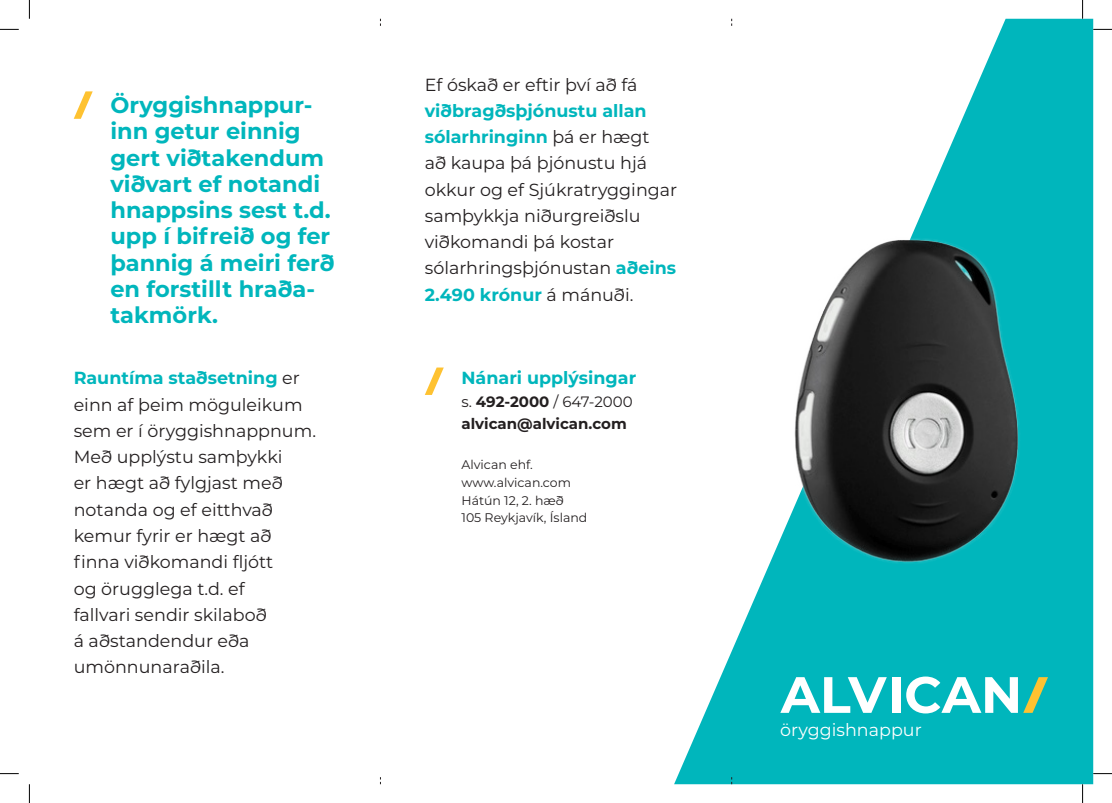
<style>
.page{position:relative;width:1112px;height:803px;background:#fff}
.page>*{position:absolute;margin:0;border:0;box-sizing:border-box;transform-origin:0 0}
.t1{font:700 22.5px/26.2px "Montserrat";color:#00b6bc}
.t2{font:17.5px/26.2px "Montserrat";color:#231f20}
.t3{font:700 17.5px "Montserrat";color:#00b6bc}
.t4{font:17.5px "Montserrat";color:#fff}
.t5{font:700 15px/22.5px "Montserrat";color:#231f20}
.t6{font:12.5px/17.5px "Montserrat";color:#231f20}
.s1{font-weight:700;color:#00b6bc}
.s2{font-weight:400}
</style>
<div class="page">
<svg style="left:674px;top:19px;width:418px;height:765px;fill:#00b6bc"></svg>
<img style="left:780px;top:227px;width:253px;height:349px">
<svg style="left:780px;top:677px;width:106px;height:36px"></svg>
<svg style="left:906px;top:676px;width:141px;height:37px"></svg>
<div style="left:891px;top:677px;width:8px;height:36px;background:#fff"></div>
<svg style="left:74px;top:91px;width:19px;height:28px"></svg>
<svg style="left:424px;top:367px;width:19px;height:28px"></svg>
<svg style="left:0;top:29px;width:19px;height:1px"></svg>
<svg style="left:1092px;top:29px;width:19px;height:1px"></svg>
<svg style="left:0;top:773px;width:19px;height:1px"></svg>
<svg style="left:1092px;top:773px;width:19px;height:1px"></svg>
<svg style="left:29px;top:0;width:1px;height:19px"></svg>
<svg style="left:29px;top:784px;width:1px;height:19px"></svg>
<svg style="left:1081px;top:0;width:2px;height:19px"></svg>
<svg style="left:1081px;top:784px;width:2px;height:19px"></svg>
<p class="t1" style="left:110px;top:91px;width:225px">Öryggishnappur&shy;inn getur einnig gert viðtakendum viðvart ef notandi hnappsins sest t.d. upp í bifreið og fer þannig á meiri ferð en forstillt hraða&shy;takmörk.</p>
<p class="t2" style="left:74px;top:364px;width:244px"><span class="s1">Rauntíma staðsetning</span> er einn af þeim möguleikum sem er í öryggishnappnum.<br>Með upplýstu samþykki<br>er hægt að fylgjast með notanda og ef eitthvað kemur fyrir er hægt að finna viðkomandi fljótt<br>og örugglega t.d. ef<br>fallvari sendir skilaboð<br>á aðstandendur eða umönnunaraðila.</p>
<p class="t2" style="left:424px;top:71px;width:214px">Ef óskað er eftir því að fá</p>
<p class="t2" style="left:424px;top:97px;width:254px"><span class="s1">viðbragðsþjónustu allan sólarhringinn</span> þá er hægt<br>að kaupa þá þjónustu hjá okkur og ef Sjúkratryggingar samþykkja niðurgreiðslu viðkomandi þá kostar sólarhringsþjónustan <span class="s1">aðeins<br>2.490 krónur</span> á mánuði.</p>
<p class="t3" style="left:461px;top:366px;width:176px">Nánari upplýsingar</p>
<p class="t5" style="left:461px;top:390px;width:172px"><span class="s2">s.</span> 492-2000 <span class="s2">/ 647-2000 </span>alvican@alvican.com</p>
<p class="t6" style="left:461px;top:456px;width:127px">Alvican ehf. www.alvican.com<br>Hátún 12, 2. hæð<br>105 Reykjavík, Ísland</p>
<p class="t4" style="left:780px;top:718px;width:143px">öryggishnappur</p>
</div>
